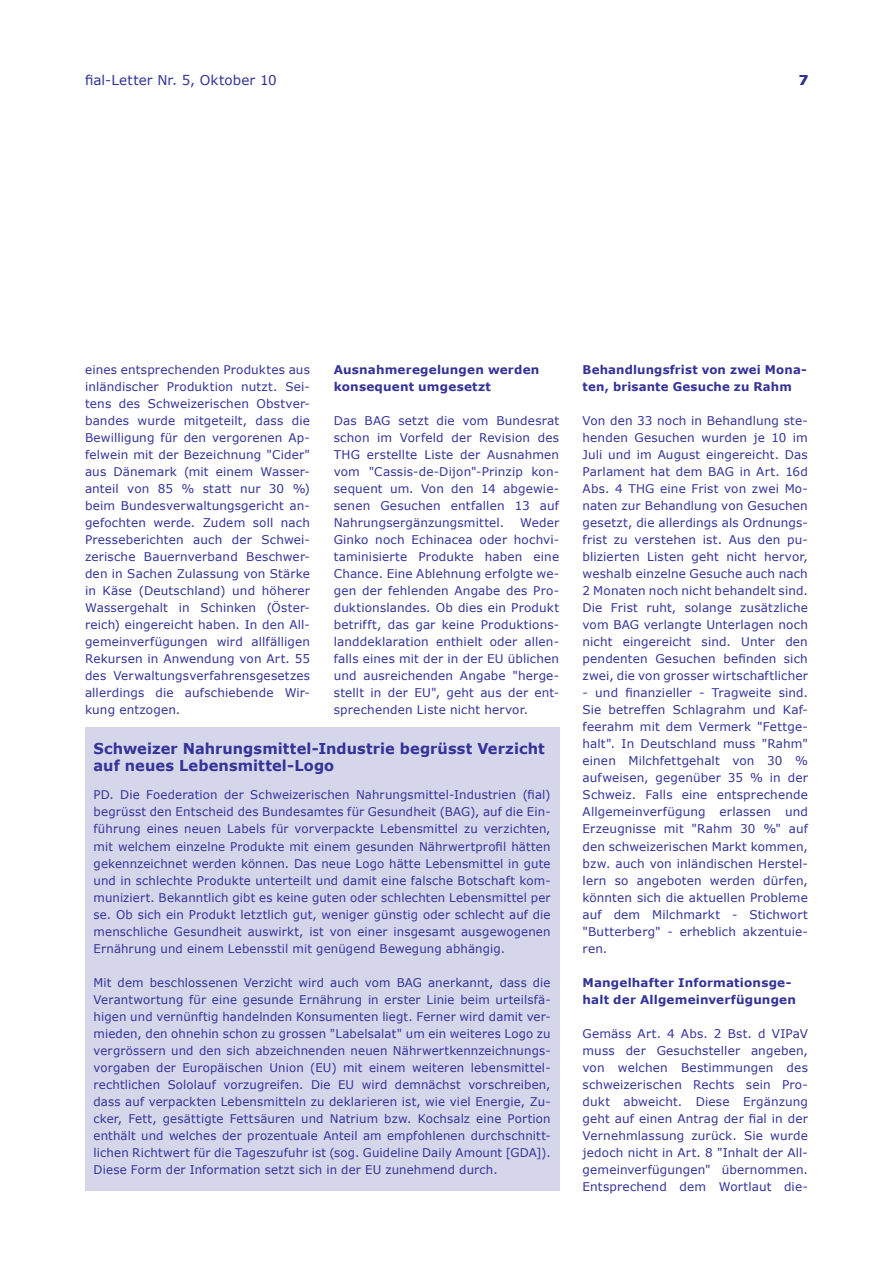
<style>
.page{position:relative;width:893px;height:1263px;background:#fff}
.page>*{position:absolute;margin:0;border:0;box-sizing:border-box;transform-origin:0 0}
.titel{font:700 15px/17px "Verdana";letter-spacing:.01em;color:#339}
.t1{font:13.5px "Verdana";letter-spacing:.01em;color:#339}
.fliesstext{font:700 13.5px "Verdana";color:#339}
.fliesstext-2{font:12px/17px "Verdana";letter-spacing:.01em;color:#339;text-align:justify}
.fliesstext-3{font:700 12px/17px "Verdana";letter-spacing:.015em;color:#339}
</style>
<div class="page">
<div style="left:85px;top:727px;width:474px;height:464px;background:#d6d6eb"></div>
<p class="t1" style="left:85px;top:72px;width:193px">fial-Letter Nr. 5, Oktober 10</p>
<p class="fliesstext" style="left:799px;top:72px;width:11px">7</p>
<p class="fliesstext-2" style="left:85px;top:361px;width:226px">eines entsprechenden Produktes aus inländischer Produktion nutzt. Sei&shy;tens des Schweizerischen Obstver&shy;bandes wurde mitgeteilt, dass die Bewilligung für den vergorenen Ap&shy;felwein mit der Bezeichnung "Cider" aus Dänemark (mit einem Wasser&shy;anteil von 85 % statt nur 30 %) beim Bundesverwaltungsgericht an&shy;gefochten werde. Zudem soll nach Presseberichten auch der Schwei&shy;zerische Bauernverband Beschwer&shy;den in Sachen Zulassung von Stärke in Käse (Deutschland) und höherer Wassergehalt in Schinken (Öster&shy;reich) eingereicht haben. In den All&shy;gemeinverfügungen wird allfälligen Rekursen in Anwendung von Art. 55 des Verwaltungsverfahrensgesetzes allerdings die aufschiebende Wir&shy;kung entzogen.</p>
<p class="fliesstext-3" style="left:334px;top:361px;width:207px">Ausnahmeregelungen werden konsequent umgesetzt</p>
<p class="fliesstext-2" style="left:334px;top:412px;width:227px">Das BAG setzt die vom Bundesrat schon im Vorfeld der Revision des THG erstellte Liste der Ausnahmen vom "Cassis-de-Dijon"-Prinzip kon&shy;sequent um. Von den 14 abgewie&shy;senen Gesuchen entfallen 13 auf Nahrungsergänzungsmittel.</p>
<p class="fliesstext-2" style="left:334px;top:514px;width:227px;text-indent:186px">Weder Ginko noch Echinacea oder hochvi&shy;taminisierte Produkte haben eine Chance. Eine Ablehnung erfolgte we&shy;gen der fehlenden Angabe des Pro&shy;duktionslandes. Ob dies ein Produkt betrifft, das gar keine Produktions&shy;landdeklaration enthielt oder allen&shy;falls eines mit der in der EU üblichen und ausreichenden Angabe "herge&shy;stellt in der EU", geht aus der ent&shy;sprechenden Liste nicht hervor.</p>
<p class="titel" style="left:94px;top:740px;width:453px">Schweizer Nahrungsmittel-Industrie begrüsst Verzicht auf neues Lebensmittel-Logo</p>
<p class="fliesstext-2" style="left:94px;top:786px;width:459px">PD. Die Foederation der Schweizerischen Nahrungsmittel-Industrien (fial) begrüsst den Entscheid des Bundesamtes für Gesundheit (BAG), auf die Ein&shy;führung eines neuen Labels für vorverpackte Lebensmittel zu verzichten, mit welchem einzelne Produkte mit einem gesunden Nährwertprofil hätten gekennzeichnet werden können. Das neue Logo hätte Lebensmittel in gute und in schlechte Produkte unterteilt und damit eine falsche Botschaft kom&shy;muniziert. Bekanntlich gibt es keine guten oder schlechten Lebensmittel per se. Ob sich ein Produkt letztlich gut, weniger günstig oder schlecht auf die menschliche Gesundheit auswirkt, ist von einer insgesamt ausgewogenen Ernährung und einem Lebensstil mit genügend Bewegung abhängig.</p>
<p class="fliesstext-2" style="left:94px;top:973px;width:459px">Mit dem beschlossenen Verzicht wird auch vom BAG anerkannt, dass die Verantwortung für eine gesunde Ernährung in erster Linie beim urteilsfä&shy;higen und vernünftig handelnden Konsumenten liegt. Ferner wird damit ver&shy;mieden, den ohnehin schon zu grossen "Labelsalat" um ein weiteres Logo zu vergrössern und den sich abzeichnenden neuen Nährwertkennzeichnungs&shy;vorgaben der Europäischen Union (EU) mit einem weiteren lebensmittel&shy;rechtlichen Sololauf vorzugreifen. Die EU wird demnächst vorschreiben, dass auf verpackten Lebensmitteln zu deklarieren ist, wie viel Energie, Zu&shy;cker, Fett, gesättigte Fettsäuren und Natrium bzw. Kochsalz eine Portion enthält und welches der prozentuale Anteil am empfohlenen durchschnitt&shy;lichen Richtwert für die Tageszufuhr ist (sog. Guideline Daily Amount [GDA]).<br>Diese Form der Information setzt sich in der EU zunehmend durch.</p>
<p class="fliesstext-3" style="left:583px;top:361px;width:226px">Behandlungsfrist von zwei Mona&shy;ten, brisante Gesuche zu Rahm</p>
<p class="fliesstext-2" style="left:583px;top:412px;width:227px">Von den 33 noch in Behandlung ste&shy;henden Gesuchen wurden je 10 im Juli und im August eingereicht. Das Parlament hat dem BAG in Art. 16d Abs. 4 THG eine Frist von zwei Mo&shy;naten zur Behandlung von Gesuchen gesetzt, die allerdings als Ordnungs&shy;frist zu verstehen ist. Aus den pu&shy;blizierten Listen geht nicht hervor, weshalb einzelne Gesuche auch nach 2 Monaten noch nicht behandelt sind.<br>Die Frist ruht, solange zusätzliche vom BAG verlangte Unterlagen noch nicht eingereicht sind. Unter den pendenten Gesuchen befinden sich zwei, die von grosser wirtschaftlicher</p>
<p class="fliesstext-2" style="left:583px;top:684px;width:227px">- und finanzieller - Tragweite sind.<br>Sie betreffen Schlagrahm und Kaf&shy;feerahm mit dem Vermerk "Fettge&shy;halt". In Deutschland muss "Rahm" einen Milchfettgehalt von 30 % aufweisen, gegenüber 35 % in der Schweiz. Falls eine entsprechende Allgemeinverfügung erlassen und Erzeugnisse mit "Rahm 30 %" auf den schweizerischen Markt kommen, bzw. auch von inländischen Herstel&shy;lern so angeboten werden dürfen, könnten sich die aktuellen Probleme auf dem Milchmarkt - Stichwort "Butterberg" - erheblich akzentuie&shy;ren.</p>
<p class="fliesstext-3" style="left:583px;top:973px;width:215px">Mangelhafter Informationsge&shy;halt der Allgemeinverfügungen</p>
<p class="fliesstext-2" style="left:583px;top:1024px;width:227px">Gemäss Art. 4 Abs. 2 Bst. d VIPaV muss der Gesuchsteller angeben, von welchen Bestimmungen des schweizerischen Rechts sein Pro&shy;dukt abweicht. Diese Ergänzung geht auf einen Antrag der fial in der Vernehmlassung zurück. Sie wurde jedoch nicht in Art. 8 "Inhalt der All&shy;gemeinverfügungen" übernommen.<br>Entsprechend dem Wortlaut die-</p>
</div>
